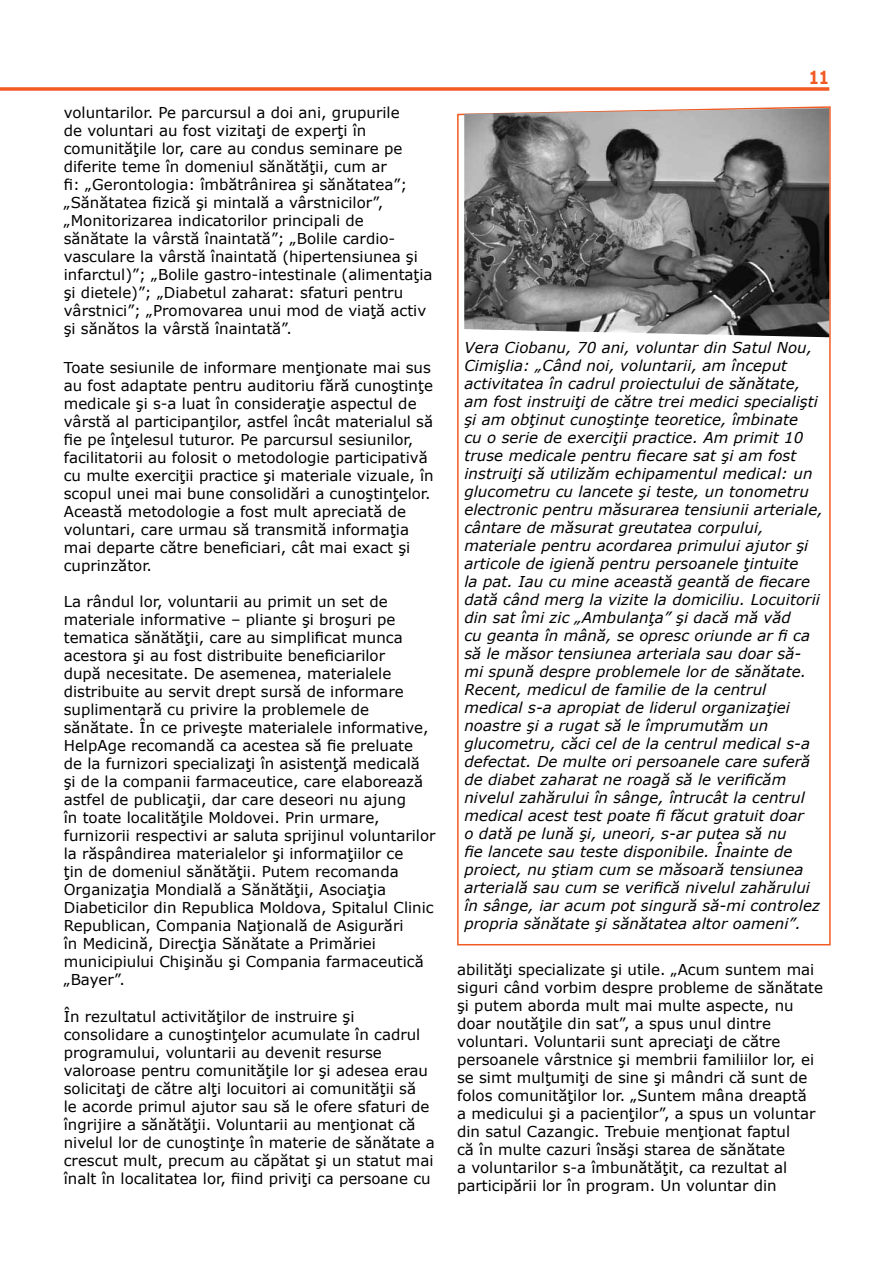
<style>
.page{position:relative;width:893px;height:1263px;background:#fff}
.page>*{position:absolute;margin:0;border:0;box-sizing:border-box;transform-origin:0 0}
.t1{font:700 18px "Verdana";color:#f15a22;scale:.8 1}
.t2{font:15px/18px "Verdana";color:#000}
.t3{font:italic 15px/18px "Verdana";letter-spacing:.005em;color:#000}
</style>
<div class="page">
<hr style="left:0;top:87px;width:829px;height:3px;background:#f15a22">
<svg style="left:457px;top:106px;width:374px;height:840px"></svg>
<img style="left:464px;top:108px;width:365px;height:229px">
<p class="t2" style="left:64px;top:103px;width:370px">voluntarilor. Pe parcursul a doi ani, grupurile<br>de voluntari au fost vizitaţi de experţi în comunităţile lor, care au condus seminare pe diferite teme în domeniul sănătăţii, cum ar<br>fi: „Gerontologia: îmbătrânirea şi sănătatea”; „Sănătatea fizică şi mintală a vârstnicilor”, „Monitorizarea indicatorilor principali de sănătate la vârstă înaintată”; „Bolile cardio&shy;vasculare la vârstă înaintată (hipertensiunea şi infarctul)”; „Bolile gastro-intestinale (alimentaţia şi dietele)”; „Diabetul zaharat: sfaturi pentru vârstnici”; „Promovarea unui mod de viaţă activ şi sănătos la vârstă înaintată”.</p>
<p class="t2" style="left:64px;top:358px;width:371px">Toate sesiunile de informare menţionate mai sus au fost adaptate pentru auditoriu fără cunoştinţe medicale şi s-a luat în consideraţie aspectul de vârstă al participanţilor, astfel încât materialul să fie pe înţelesul tuturor. Pe parcursul sesiunilor, facilitatorii au folosit o metodologie participativă cu multe exerciţii practice şi materiale vizuale, în scopul unei mai bune consolidări a cunoştinţelor.<br>Această metodologie a fost mult apreciată de voluntari, care urmau să transmită informaţia mai departe către beneficiari, cât mai exact şi cuprinzător.</p>
<p class="t2" style="left:64px;top:592px;width:373px">La rândul lor, voluntarii au primit un set de materiale informative – pliante şi broşuri pe tematica sănătăţii, care au simplificat munca acestora şi au fost distribuite beneficiarilor<br>după necesitate. De asemenea, materialele distribuite au servit drept sursă de informare suplimentară cu privire la problemele de sănătate. În ce priveşte materialele informative, HelpAge recomandă ca acestea să fie preluate<br>de la furnizori specializaţi în asistenţă medicală<br>şi de la companii farmaceutice, care elaborează astfel de publicaţii, dar care deseori nu ajung<br>în toate localităţile Moldovei. Prin urmare, furnizorii respectivi ar saluta sprijinul voluntarilor la răspândirea materialelor şi informaţiilor ce<br>ţin de domeniul sănătăţii. Putem recomanda Organizaţia Mondială a Sănătăţii, Asociaţia Diabeticilor din Republica Moldova, Spitalul Clinic Republican, Compania Naţională de Asigurări<br>în Medicină, Direcţia Sănătate a Primăriei municipiului Chişinău şi Compania farmaceutică „Bayer”.</p>
<p class="t2" style="left:64px;top:1006px;width:373px">În rezultatul activităţilor de instruire şi consolidare a cunoştinţelor acumulate în cadrul programului, voluntarii au devenit resurse valoroase pentru comunităţile lor şi adesea erau solicitaţi de către alţi locuitori ai comunităţii să<br>le acorde primul ajutor sau să le ofere sfaturi de îngrijire a sănătăţii. Voluntarii au menţionat că nivelul lor de cunoştinţe în materie de sănătate a crescut mult, precum au căpătat şi un statut mai înalt în localitatea lor, fiind priviţi ca persoane cu</p>
<p class="t1" style="left:809px;top:66px;width:27px">11</p>
<p class="t3" style="left:464px;top:338px;width:360px">Vera Ciobanu, 70 ani, voluntar din Satul Nou, Cimişlia: „Când noi, voluntarii, am început activitatea în cadrul proiectului de sănătate, am fost instruiţi de către trei medici specialişti şi am obţinut cunoştinţe teoretice, îmbinate<br>cu o serie de exerciţii practice. Am primit 10 truse medicale pentru fiecare sat şi am fost instruiţi să utilizăm echipamentul medical: un glucometru cu lancete şi teste, un tonometru electronic pentru măsurarea tensiunii arteriale, cântare de măsurat greutatea corpului, materiale pentru acordarea primului ajutor şi articole de igienă pentru persoanele ţintuite<br>la pat. Iau cu mine această geantă de fiecare dată când merg la vizite la domiciliu. Locuitorii din sat îmi zic „Ambulanţa” şi dacă mă văd<br>cu geanta în mână, se opresc oriunde ar fi ca să le măsor tensiunea arteriala sau doar să&shy;mi spună despre problemele lor de sănătate.<br>Recent, medicul de familie de la centrul medical s-a apropiat de liderul organizaţiei noastre şi a rugat să le împrumutăm un glucometru, căci cel de la centrul medical s-a defectat. De multe ori persoanele care suferă de diabet zaharat ne roagă să le verificăm nivelul zahărului în sânge, întrucât la centrul medical acest test poate fi făcut gratuit doar<br>o dată pe lună şi, uneori, s-ar putea să nu<br>fie lancete sau teste disponibile. Înainte de proiect, nu ştiam cum se măsoară tensiunea arterială sau cum se verifică nivelul zahărului în sânge, iar acum pot singură să-mi controlez propria sănătate şi sănătatea altor oameni”.</p>
<p class="t2" style="left:457px;top:960px;width:367px">abilităţi specializate şi utile. „Acum suntem mai siguri când vorbim despre probleme de sănătate şi putem aborda mult mai multe aspecte, nu doar noutăţile din sat”, a spus unul dintre voluntari. Voluntarii sunt apreciaţi de către persoanele vârstnice şi membrii familiilor lor, ei se simt mulţumiţi de sine şi mândri că sunt de folos comunităţilor lor. „Suntem mâna dreaptă<br>a medicului şi a pacienţilor”, a spus un voluntar din satul Cazangic. Trebuie menţionat faptul<br>că în multe cazuri însăşi starea de sănătate<br>a voluntarilor s-a îmbunătăţit, ca rezultat al participării lor în program. Un voluntar din</p>
</div>
